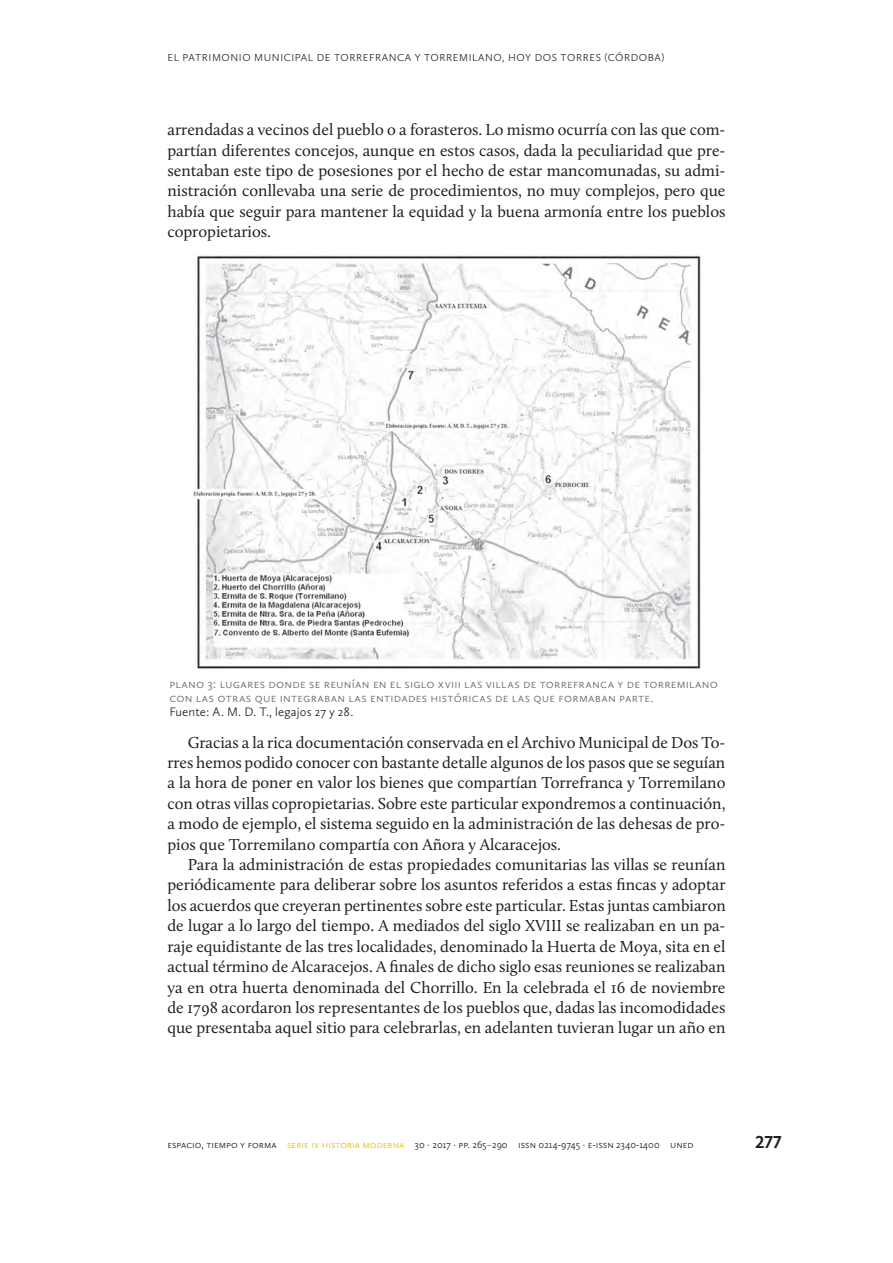
<style>
.page{position:relative;width:893px;height:1263px;background:#fff}
.page>*{position:absolute;margin:0;border:0;box-sizing:border-box;transform-origin:0 0}
.t1{font:700 18px "Calluna Sans";color:#231f20}
.t2{font:16.5px/20.4px "Calluna";color:#231f20;text-align:justify}
.t3{font:300 12.75px "Calluna Sans";letter-spacing:.015em;color:#67706e}
.t4{font:300 12.75px "Calluna Sans";letter-spacing:.01em;color:#231f20}
.t5{font:300 10.5px "Calluna Sans";color:#231f20}
.s1{color:#e8be06}
.s2{font-weight:400;color:#67706e}
</style>
<div class="page">
<img style="left:193px;top:255px;width:508px;height:416px">
<p class="t5" style="left:167px;top:52px;width:24px">El patri</p>
<p class="t5" style="left:212px;top:52px;width:18px">monio</p>
<p class="t5" style="left:254px;top:52px;width:17px">munici</p>
<p class="t5" style="left:295px;top:52px;width:54px">pal de Torrefranca</p>
<p class="t5" style="left:415px;top:52px;width:24px">y Torre</p>
<p class="t5" style="left:459px;top:52px;width:17px">milano</p>
<p class="t5" style="left:502px;top:52px;width:73px">, hoy Dos Torres</p>
<p class="t5" style="left:604px;top:52px;width:20px">(Córdo</p>
<p class="t5" style="left:648px;top:52px;width:18px">ba)</p>
<p class="t2" style="left:167px;top:119px;width:560px">arrendadas a vecinos del pueblo o a forasteros. Lo mismo ocurría con las que com&shy;partían diferentes concejos, aunque en estos casos, dada la peculiaridad que pre&shy;sentaban este tipo de posesiones por el hecho de estar mancomunadas, su admi&shy;nistración conllevaba una serie de procedimientos, no muy complejos, pero que había que seguir para mantener la equidad y la buena armonía entre los pueblos copropietarios.</p>
<p class="t3" style="left:169px;top:676px;width:74px">Plano 3: Lugares</p>
<p class="t3" style="left:268px;top:676px;width:288px">donde se reu nían en el Siglo XVIII las villas de Torrefra</p>
<p class="t3" style="left:592px;top:676px;width:68px">nca y de Torrem</p>
<p class="t3" style="left:686px;top:676px;width:34px">ilano</p>
<p class="t3" style="left:169px;top:690px;width:59px">con las otras</p>
<p class="t3" style="left:255px;top:690px;width:147px">que inte gra ban las entidades</p>
<p class="t3" style="left:430px;top:690px;width:45px">hist óricas</p>
<p class="t3" style="left:495px;top:690px;width:80px">de las que forma</p>
<p class="t3" style="left:595px;top:690px;width:32px">ban parte</p>
<p class="t3" style="left:651px;top:690px;width:4px">.</p>
<p class="t4" style="left:169px;top:704px;width:186px">Fuente: A. M . D. T., legajos 27 y 28.</p>
<p class="t2" style="left:167px;top:732px;width:560px;text-indent:20px">Gracias a la rica documentación conservada en el Archivo Municipal de Dos To&shy;rres hemos podido conocer con bastante detalle algunos de los pasos que se seguían a la hora de poner en valor los bienes que compartían Torrefranca y Torremilano con otras villas copropietarias. Sobre este particular expondremos a continuación, a modo de ejemplo, el sistema seguido en la administración de las dehesas de pro&shy;pios que Torremilano compartía con Añora y Alcaracejos.</p>
<p class="t2" style="left:167px;top:854px;width:560px;text-indent:20px">Para la administración de estas propiedades comunitarias las villas se reunían periódicamente para deliberar sobre los asuntos referidos a estas fincas y adoptar los acuerdos que creyeran pertinentes sobre este particular. Estas juntas cambiaron de lugar a lo largo del tiempo. A mediados del siglo XVIII se realizaban en un pa&shy;raje equidistante de las tres localidades, denominado la Huerta de Moya, sita en el actual término de Alcaracejos. A finales de dicho siglo esas reuniones se realizaban ya en otra huerta denominada del Chorrillo. En la celebrada el 16 de noviembre de 1798 acordaron los representantes de los pueblos que, dadas las incomodidades que presentaba aquel sitio para celebrarlas, en adelanten tuvieran lugar un año en</p>
<p class="t5" style="left:167px;top:1138px;width:528px">ESPACIO, TI EMPO Y FORMA <span class="s1">Serie I V historia Moderna</span> 30 · 2017 · pp. 265<span class="s2">–</span>290 I SSN 0214-9745 · e-iss n 2340-1400 UN ED</p>
<p class="t1" style="left:755px;top:1131px;width:28px">277</p>
</div>
